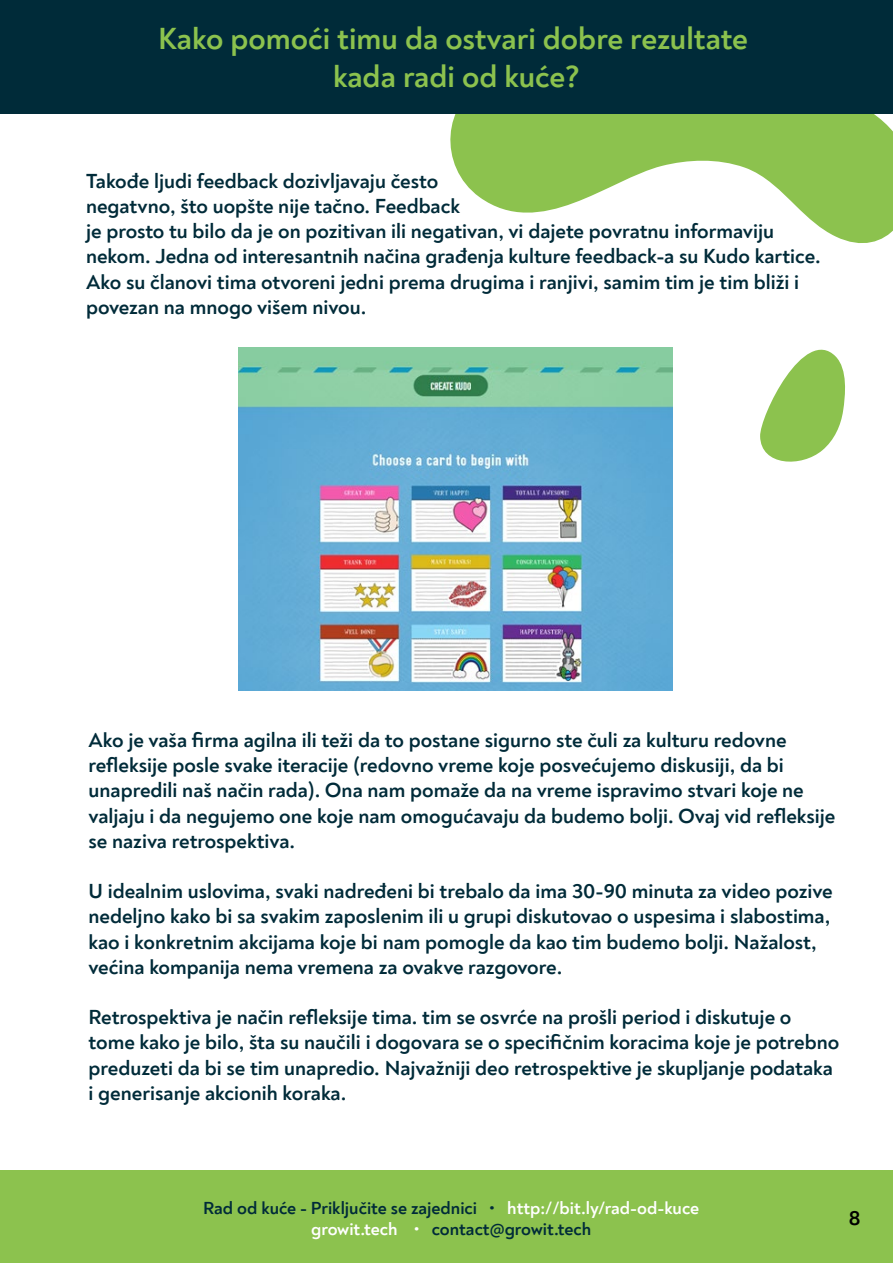
<style>
.page{position:relative;width:893px;height:1263px;background:#fff}
.page>*{position:absolute;margin:0;border:0;box-sizing:border-box;transform-origin:0 0}
.t1{font:700 31.5px/37.8px "Noah";color:#8cc24e;text-align:center}
.t2{font:700 21px/25.2px "Noah";color:#002b39}
.t3{font:700 21px "Noah";color:#000}
.t4{font:700 18px/21.6px "Noah";color:#002b39;text-align:center}
.s1{color:#fff}
</style>
<div class="page">
<svg style="left:450px;top:114px;width:443px;height:129px;fill:#8cc24e"></svg>
<svg style="left:760px;top:349px;width:85px;height:113px"></svg>
<div style="left:0;top:0;width:893px;height:114px;background:#002b39"></div>
<div style="left:0;top:1170px;width:893px;height:93px;background:#8cc24e"></div>
<img style="left:238px;top:348px;width:434px;height:342px">
<h1 class="t1" style="left:158px;top:20px;width:591px">Kako pomoći timu da ostvari dobre rezultate kada radi od kuće?</h1>
<p class="t2" style="left:86px;top:168px;width:736px">Takođe ljudi feedback dozivljavaju često<br>negatvno, što uopšte nije tačno. Feedback<br>je prosto tu bilo da je on pozitivan ili negativan, vi dajete povratnu informaviju nekom. Jedna od interesantnih načina građenja kulture feedback-a su Kudo kartice.<br>Ako su članovi tima otvoreni jedni prema drugima i ranjivi, samim tim je tim bliži i povezan na mnogo višem nivou.</p>
<p class="t2" style="left:88px;top:727px;width:748px">Ako je vaša firma agilna ili teži da to postane sigurno ste čuli za kulturu redovne refleksije posle svake iteracije (redovno vreme koje posvećujemo diskusiji, da bi unapredili naš način rada). Ona nam pomaže da na vreme ispravimo stvari koje ne valjaju i da negujemo one koje nam omogućavaju da budemo bolji. Ovaj vid refleksije se naziva retrospektiva.</p>
<p class="t2" style="left:88px;top:878px;width:746px">U idealnim uslovima, svaki nadređeni bi trebalo da ima 30-90 minuta za video pozive nedeljno kako bi sa svakim zaposlenim ili u grupi diskutovao o uspesima i slabostima, kao i konkretnim akcijama koje bi nam pomogle da kao tim budemo bolji. Nažalost, većina kompanija nema vremena za ovakve razgovore.</p>
<p class="t2" style="left:88px;top:1004px;width:752px">Retrospektiva je način refleksije tima. tim se osvrće na prošli period i diskutuje o tome kako je bilo, šta su naučili i dogovara se o specifičnim koracima koje je potrebno preduzeti da bi se tim unapredio. Najvažniji deo retrospektive je skupljanje podataka i generisanje akcionih koraka.</p>
<p class="t4" style="left:203px;top:1197px;width:498px">Rad od kuće - Priključite se zajednici • <span class="s1">http://bit.ly/rad-od-kuce growit.tech •</span> contact@growit.tech</p>
<p class="t3" style="left:849px;top:1205px;width:13px">8</p>
</div>
